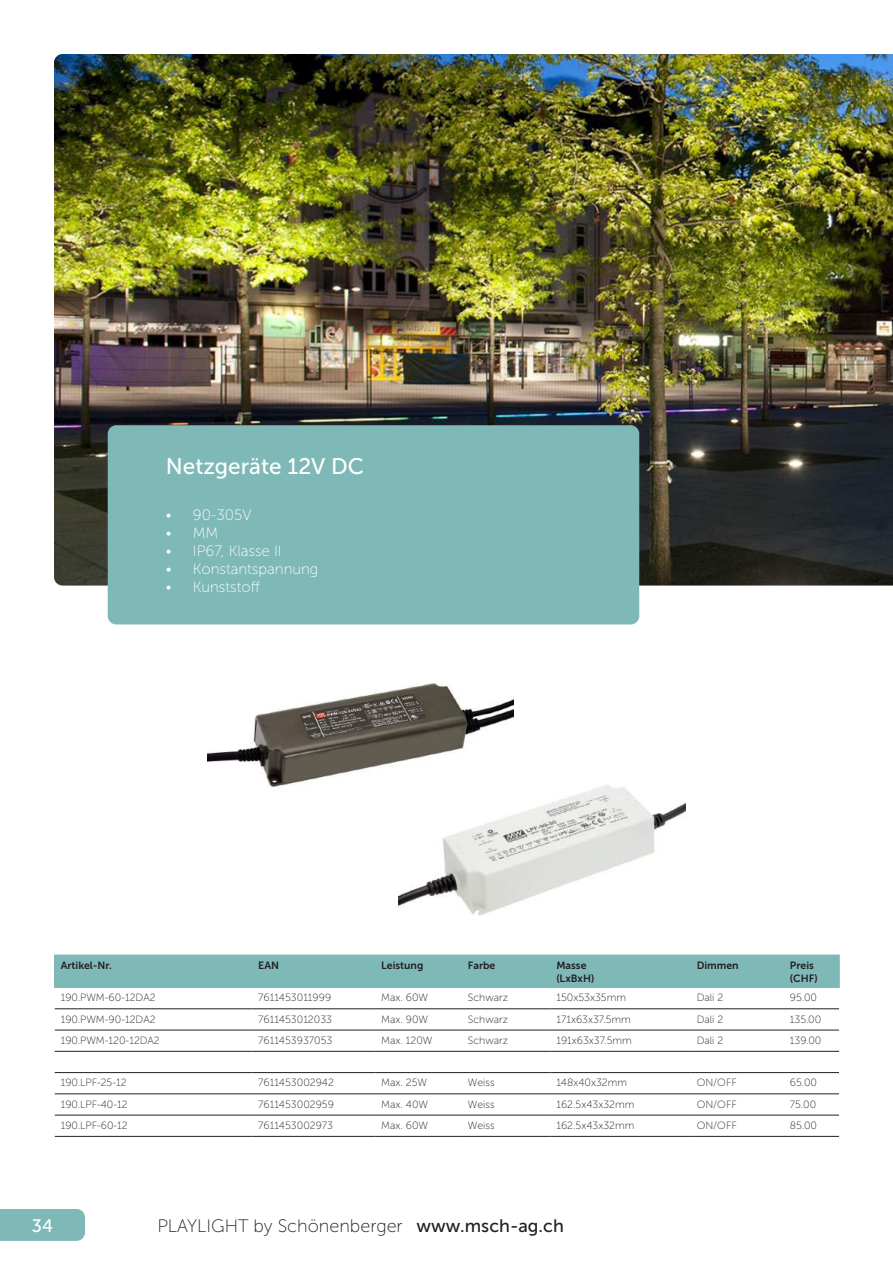
<style>
.page{position:relative;width:893px;height:1263px;background:#fff}
.page>*{position:absolute;margin:0;border:0;box-sizing:border-box;transform-origin:0 0}
.t1{font:22.5px "Museo Sans 500";color:#fff}
.t2{font:18px "Museo Sans 100";color:#231f20}
.t3{font:18px "Museo Sans 500";color:#fff}
.t4{font:15px "Museo Sans 100";color:#fff}
.t5{font:10.5px "Museo Sans 100";color:#231f20}
.t6{font:10.5px/12.6px "Museo Sans 700";color:#231f20}
.s1{font-family:"Museo Sans 500"}
</style>
<div class="page">
<div style="left:0;top:1209px;width:85px;height:32px;background:#7eb9b7"></div>
<div style="left:56px;top:956px;width:782px;height:31px;background:#7eb9b7"></div>
<hr style="left:55px;top:1008px;width:197px;height:1px;background:#231f20">
<hr style="left:252px;top:1008px;width:123px;height:1px;background:#231f20">
<hr style="left:375px;top:1008px;width:87px;height:1px;background:#231f20">
<hr style="left:462px;top:1008px;width:88px;height:1px;background:#231f20">
<hr style="left:550px;top:1008px;width:141px;height:1px;background:#231f20">
<hr style="left:691px;top:1008px;width:93px;height:1px;background:#231f20">
<hr style="left:784px;top:1008px;width:55px;height:1px;background:#231f20">
<hr style="left:55px;top:1030px;width:197px;height:1px;background:#231f20">
<hr style="left:252px;top:1030px;width:123px;height:1px;background:#231f20">
<hr style="left:375px;top:1030px;width:87px;height:1px;background:#231f20">
<hr style="left:462px;top:1030px;width:88px;height:1px;background:#231f20">
<hr style="left:550px;top:1030px;width:141px;height:1px;background:#231f20">
<hr style="left:691px;top:1030px;width:93px;height:1px;background:#231f20">
<hr style="left:784px;top:1030px;width:55px;height:1px;background:#231f20">
<hr style="left:55px;top:1051px;width:197px;height:1px;background:#231f20">
<hr style="left:252px;top:1051px;width:123px;height:1px;background:#231f20">
<hr style="left:375px;top:1051px;width:87px;height:1px;background:#231f20">
<hr style="left:462px;top:1051px;width:88px;height:1px;background:#231f20">
<hr style="left:550px;top:1051px;width:141px;height:1px;background:#231f20">
<hr style="left:691px;top:1051px;width:93px;height:1px;background:#231f20">
<hr style="left:784px;top:1051px;width:55px;height:1px;background:#231f20">
<hr style="left:55px;top:1072px;width:197px;height:1px;background:#231f20">
<hr style="left:252px;top:1072px;width:123px;height:1px;background:#231f20">
<hr style="left:375px;top:1072px;width:87px;height:1px;background:#231f20">
<hr style="left:462px;top:1072px;width:88px;height:1px;background:#231f20">
<hr style="left:550px;top:1072px;width:141px;height:1px;background:#231f20">
<hr style="left:691px;top:1072px;width:93px;height:1px;background:#231f20">
<hr style="left:784px;top:1072px;width:55px;height:1px;background:#231f20">
<hr style="left:55px;top:1093px;width:197px;height:1px;background:#231f20">
<hr style="left:252px;top:1093px;width:123px;height:1px;background:#231f20">
<hr style="left:375px;top:1093px;width:87px;height:1px;background:#231f20">
<hr style="left:462px;top:1093px;width:88px;height:1px;background:#231f20">
<hr style="left:550px;top:1093px;width:141px;height:1px;background:#231f20">
<hr style="left:691px;top:1093px;width:93px;height:1px;background:#231f20">
<hr style="left:784px;top:1093px;width:55px;height:1px;background:#231f20">
<hr style="left:55px;top:1115px;width:197px;height:1px;background:#231f20">
<hr style="left:252px;top:1115px;width:123px;height:1px;background:#231f20">
<hr style="left:375px;top:1115px;width:87px;height:1px;background:#231f20">
<hr style="left:462px;top:1115px;width:88px;height:1px;background:#231f20">
<hr style="left:550px;top:1115px;width:141px;height:1px;background:#231f20">
<hr style="left:691px;top:1115px;width:93px;height:1px;background:#231f20">
<hr style="left:784px;top:1115px;width:55px;height:1px;background:#231f20">
<hr style="left:55px;top:1136px;width:197px;height:1px;background:#231f20">
<hr style="left:252px;top:1136px;width:123px;height:1px;background:#231f20">
<hr style="left:375px;top:1136px;width:87px;height:1px;background:#231f20">
<hr style="left:462px;top:1136px;width:88px;height:1px;background:#231f20">
<hr style="left:550px;top:1136px;width:141px;height:1px;background:#231f20">
<hr style="left:691px;top:1136px;width:93px;height:1px;background:#231f20">
<hr style="left:784px;top:1136px;width:55px;height:1px;background:#231f20">
<hr style="left:54px;top:955px;width:198px;height:1px;background:#7eb9b7">
<hr style="left:252px;top:955px;width:123px;height:1px;background:#7eb9b7">
<hr style="left:375px;top:955px;width:87px;height:1px;background:#7eb9b7">
<hr style="left:462px;top:955px;width:88px;height:1px;background:#7eb9b7">
<hr style="left:550px;top:955px;width:141px;height:1px;background:#7eb9b7">
<hr style="left:691px;top:955px;width:93px;height:1px;background:#7eb9b7">
<hr style="left:784px;top:955px;width:56px;height:1px;background:#7eb9b7">
<hr style="left:54px;top:987px;width:198px;height:1px;background:#7eb9b7">
<hr style="left:252px;top:987px;width:123px;height:1px;background:#7eb9b7">
<hr style="left:375px;top:987px;width:87px;height:1px;background:#7eb9b7">
<hr style="left:462px;top:987px;width:88px;height:1px;background:#7eb9b7">
<hr style="left:550px;top:987px;width:141px;height:1px;background:#7eb9b7">
<hr style="left:691px;top:987px;width:93px;height:1px;background:#7eb9b7">
<hr style="left:784px;top:987px;width:56px;height:1px;background:#7eb9b7">
<hr style="left:54px;top:955px;width:2px;height:32px;background:#7eb9b7">
<hr style="left:252px;top:955px;width:1px;height:32px;background:#7eb9b7">
<hr style="left:374px;top:955px;width:2px;height:32px;background:#7eb9b7">
<hr style="left:461px;top:955px;width:2px;height:32px;background:#7eb9b7">
<hr style="left:550px;top:955px;width:1px;height:32px;background:#7eb9b7">
<hr style="left:690px;top:955px;width:1px;height:32px;background:#7eb9b7">
<hr style="left:783px;top:955px;width:2px;height:32px;background:#7eb9b7">
<hr style="left:838px;top:955px;width:2px;height:32px;background:#7eb9b7">
<img style="left:208px;top:683px;width:306px;height:104px">
<img style="left:54px;top:54px;width:839px;height:531px">
<div style="left:108px;top:425px;width:531px;height:199px;background:#7eb9b7;border-radius:9px"></div>
<img style="left:399px;top:777px;width:286px;height:139px">
<h1 class="t1" style="left:166px;top:454px;width:200px">Netzgeräte 12V DC</h1>
<h3 class="t4" style="left:166px;top:507px;width:87px">• 90-305V</h3>
<h3 class="t4" style="left:166px;top:525px;width:54px">• MM</h3>
<h3 class="t4" style="left:166px;top:543px;width:118px">• IP67, Klasse II</h3>
<h3 class="t4" style="left:166px;top:561px;width:154px">• Konstantspannung</h3>
<h3 class="t4" style="left:166px;top:579px;width:96px">• Kunststoff</h3>
<p class="t6" style="left:61px;top:959px;width:53px">Artikel-Nr.</p>
<p class="t6" style="left:258px;top:959px;width:22px">EAN</p>
<p class="t6" style="left:381px;top:959px;width:44px">Leistung</p>
<p class="t6" style="left:468px;top:959px;width:29px">Farbe</p>
<p class="t6" style="left:556px;top:959px;width:39px">Masse (LxBxH)</p>
<p class="t6" style="left:697px;top:959px;width:43px">Dimmen</p>
<p class="t6" style="left:790px;top:959px;width:29px">Preis (CHF)</p>
<p class="t5" style="left:61px;top:992px;width:96px">190.PWM-60-12DA2</p>
<p class="t5" style="left:258px;top:992px;width:74px">7611453011999</p>
<p class="t5" style="left:381px;top:992px;width:49px">Max. 60W</p>
<p class="t5" style="left:468px;top:992px;width:42px">Schwarz</p>
<p class="t5" style="left:556px;top:992px;width:71px">150x53x35mm</p>
<p class="t5" style="left:697px;top:992px;width:28px">Dali 2</p>
<p class="t5" style="left:790px;top:992px;width:29px">95.00</p>
<p class="t5" style="left:61px;top:1013px;width:96px">190.PWM-90-12DA2</p>
<p class="t5" style="left:258px;top:1013px;width:75px">7611453012033</p>
<p class="t5" style="left:381px;top:1013px;width:49px">Max. 90W</p>
<p class="t5" style="left:468px;top:1013px;width:42px">Schwarz</p>
<p class="t5" style="left:556px;top:1013px;width:76px">171x63x37.5mm</p>
<p class="t5" style="left:697px;top:1013px;width:28px">Dali 2</p>
<p class="t5" style="left:790px;top:1013px;width:33px">135.00</p>
<p class="t5" style="left:61px;top:1035px;width:101px">190.PWM-120-12DA2</p>
<p class="t5" style="left:258px;top:1035px;width:76px">7611453937053</p>
<p class="t5" style="left:381px;top:1035px;width:53px">Max. 120W</p>
<p class="t5" style="left:468px;top:1035px;width:42px">Schwarz</p>
<p class="t5" style="left:556px;top:1035px;width:77px">191x63x37.5mm</p>
<p class="t5" style="left:697px;top:1035px;width:28px">Dali 2</p>
<p class="t5" style="left:790px;top:1035px;width:33px">139.00</p>
<p class="t5" style="left:61px;top:1077px;width:67px">190.LPF-25-12</p>
<p class="t5" style="left:258px;top:1077px;width:77px">7611453002942</p>
<p class="t5" style="left:381px;top:1077px;width:48px">Max. 25W</p>
<p class="t5" style="left:468px;top:1077px;width:28px">Weiss</p>
<p class="t5" style="left:556px;top:1077px;width:72px">148x40x32mm</p>
<p class="t5" style="left:697px;top:1077px;width:41px">ON/OFF</p>
<p class="t5" style="left:790px;top:1077px;width:29px">65.00</p>
<p class="t5" style="left:61px;top:1098px;width:68px">190.LPF-40-12</p>
<p class="t5" style="left:258px;top:1098px;width:77px">7611453002959</p>
<p class="t5" style="left:381px;top:1098px;width:49px">Max. 40W</p>
<p class="t5" style="left:468px;top:1098px;width:28px">Weiss</p>
<p class="t5" style="left:556px;top:1098px;width:79px">162.5x43x32mm</p>
<p class="t5" style="left:697px;top:1098px;width:41px">ON/OFF</p>
<p class="t5" style="left:790px;top:1098px;width:28px">75.00</p>
<p class="t5" style="left:61px;top:1120px;width:69px">190.LPF-60-12</p>
<p class="t5" style="left:258px;top:1120px;width:76px">7611453002973</p>
<p class="t5" style="left:381px;top:1120px;width:49px">Max. 60W</p>
<p class="t5" style="left:468px;top:1120px;width:28px">Weiss</p>
<p class="t5" style="left:556px;top:1120px;width:79px">162.5x43x32mm</p>
<p class="t5" style="left:697px;top:1120px;width:41px">ON/OFF</p>
<p class="t5" style="left:790px;top:1120px;width:29px">85.00</p>
<h2 class="t3" style="left:32px;top:1215px;width:23px">34</h2>
<h2 class="t2" style="left:157px;top:1216px;width:408px">PLAYLIGHT by Schönenberger <span class="s1">www.msch-ag.ch</span></h2>
</div>
